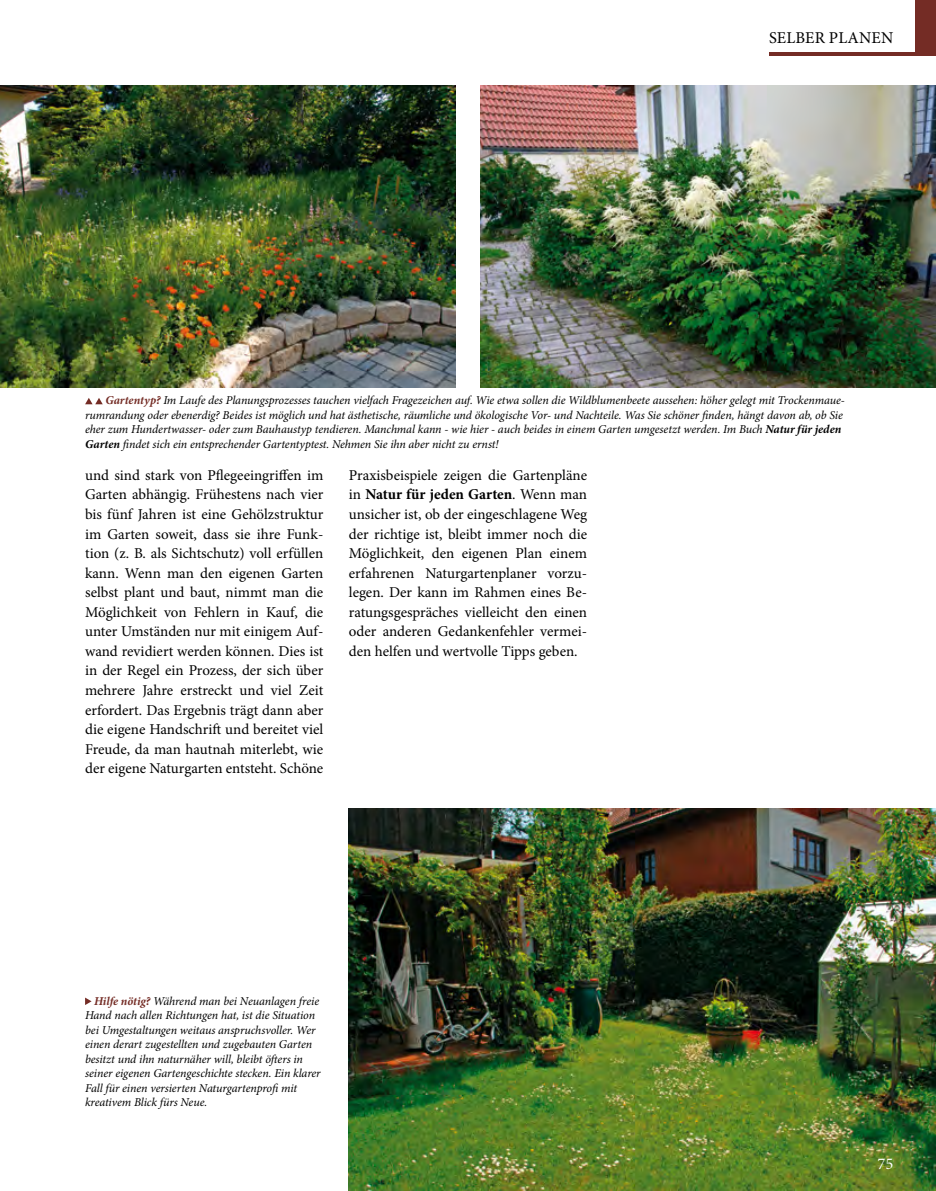
<style>
.page{position:relative;width:936px;height:1191px;background:#fff}
.page>*{position:absolute;margin:0;border:0;box-sizing:border-box;transform-origin:0 0}
.t1{font:16.5px "Minion Pro";letter-spacing:.01em;color:#000}
.t2{font:16.5px "Minion Pro";color:#fff}
.t3{font:15px/19.5px "Minion Pro";color:#000;text-align:justify}
.t4{font:italic 12px/14.4px "Minion Pro";letter-spacing:-.005em;color:#000}
.s1{font-weight:700;color:#742c25}
.s2{font-weight:700}
</style>
<div class="page">
<div style="left:769px;top:0;width:166px;height:55px;background:#742c25"></div>
<div style="left:680px;top:0;width:234px;height:51px;background:#fff"></div>
<svg style="left:85px;top:997px;width:7px;height:8px"></svg>
<svg style="left:85px;top:398px;width:18px;height:6px"></svg>
<img style="left:349px;top:808px;width:586px;height:383px">
<img style="left:0;top:85px;width:455px;height:302px">
<img style="left:480px;top:85px;width:455px;height:302px">
<p class="t1" style="left:769px;top:26px;width:126px">SELBER PLANEN</p>
<p class="t4" style="left:85px;top:393px;width:761px;text-indent:20px"><span class="s1">Gartentyp?</span> Im Laufe des Planungsprozesses tauchen vielfach Fragezeichen auf. Wie etwa sollen die Wildblumenbeete aussehen: höher gelegt mit Trockenmaue&shy;rumrandung oder ebenerdig? Beides ist möglich und hat ästhetische, räumliche und ökologische Vor- und Nachteile. Was Sie schöner finden, hängt davon ab, ob Sie eher zum Hundertwasser- oder zum Bauhaustyp tendieren. Manchmal kann - wie hier - auch beides in einem Garten umgesetzt werden. Im Buch <span class="s2">Natur für jeden Garten</span> findet sich ein entsprechender Gartentyptest. Nehmen Sie ihn aber nicht zu ernst!</p>
<p class="t3" style="left:85px;top:465px;width:240px">und sind stark von Pflegeeingriffen im Garten abhängig. Frühestens nach vier bis fünf Jahren ist eine Gehölzstruktur im Garten soweit, dass sie ihre Funk&shy;tion (z. B. als Sichtschutz) voll erfüllen kann. Wenn man den eigenen Garten selbst plant und baut, nimmt man die Möglichkeit von Fehlern in Kauf, die unter Umständen nur mit einigem Auf&shy;wand revidiert werden können. Dies ist in der Regel ein Prozess, der sich über mehrere Jahre erstreckt und viel Zeit erfordert. Das Ergebnis trägt dann aber die eigene Handschrift und bereitet viel Freude, da man hautnah miterlebt, wie der eigene Naturgarten entsteht. Schöne</p>
<p class="t3" style="left:349px;top:465px;width:240px">Praxisbeispiele zeigen die Gartenpläne in <span class="s2">Natur für jeden Garten</span>. Wenn man unsicher ist, ob der eingeschlagene Weg der richtige ist, bleibt immer noch die Möglichkeit, den eigenen Plan einem erfahrenen Naturgartenplaner vorzu&shy;legen. Der kann im Rahmen eines Be&shy;ratungsgespräches vielleicht den einen oder anderen Gedankenfehler vermei&shy;den helfen und wertvolle Tipps geben.</p>
<p class="t4" style="left:85px;top:994px;width:237px;text-indent:9px"><span class="s1">Hilfe nötig?</span> Während man bei Neuanlagen freie Hand nach allen Richtungen hat, ist die Situation bei Umgestaltungen weitaus anspruchsvoller. Wer einen derart zugestellten und zugebauten Garten besitzt und ihn naturnäher will, bleibt öfters in seiner eigenen Gartengeschichte stecken. Ein klarer Fall für einen versierten Naturgartenprofi mit kreativem Blick fürs Neue.</p>
<p class="t2" style="left:877px;top:1152px;width:17px">75</p>
</div>
